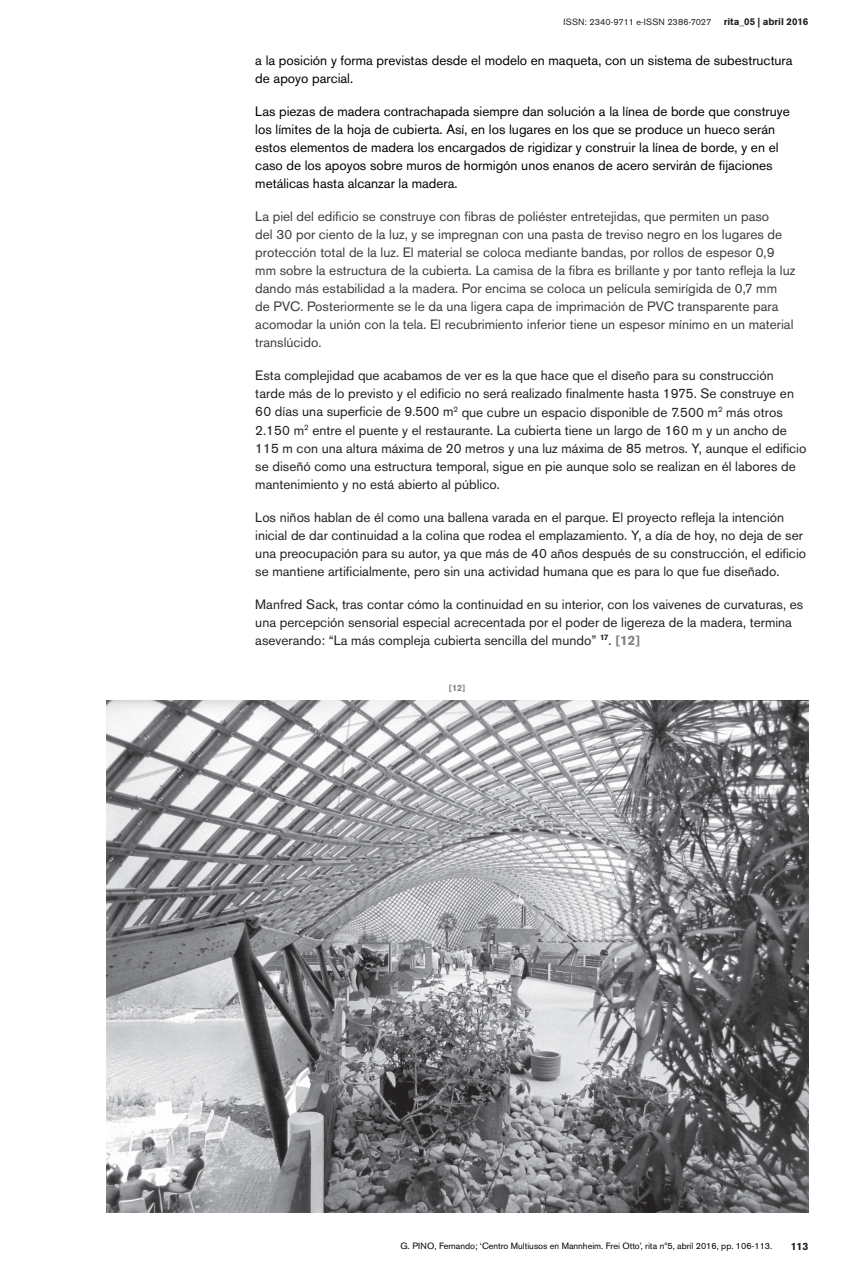
<style>
.page{position:relative;width:851px;height:1276px;background:#fff}
.page>*{position:absolute;margin:0;border:0;box-sizing:border-box;transform-origin:0 0}
.t1{font:13.5px/18px "Akzidenz Grotesk BE";color:#231f20}
.t2{font:13.5px/18px "Akzidenz Grotesk BE";color:#393c3e}
.t3{font:13.5px/18px "Akzidenz Grotesk BE";color:#000}
.t4{font:700 10.5px "Akzidenz Grotesk BE";color:#231f20}
.t5{font:700 9.75px "Akzidenz Grotesk BE";color:#231f20}
.t6{font:9px "Akzidenz Grotesk BE";color:#000}
.t7{font:9px "Akzidenz Grotesk BE";letter-spacing:.02em;color:#231f20}
.t8{font:700 9px "Akzidenz Grotesk BE";color:#808285}
.s1{font-weight:700;color:#808285}
</style>
<div class="page">
<img style="left:106px;top:700px;width:702px;height:512px">
<p class="t7" style="left:563px;top:17px;width:149px">ISSN: 2340-9711 e-ISSN 2386-7027</p>
<p class="t5" style="left:723px;top:16px;width:86px">rita_05 | abril 2016</p>
<p class="t3" style="left:255px;top:52px;width:538px">a la posición y forma previstas desde el modelo en maqueta, con un sistema de subestructura de apoyo parcial.</p>
<p class="t3" style="left:255px;top:103px;width:536px">Las piezas de madera contrachapada siempre dan solución a la línea de borde que construye los límites de la hoja de cubierta. Así, en los lugares en los que se produce un hueco serán estos elementos de madera los encargados de rigidizar y construir la línea de borde, y en el caso de los apoyos sobre muros de hormigón unos enanos de acero servirán de fijaciones metálicas hasta alcanzar la madera.</p>
<p class="t2" style="left:255px;top:208px;width:541px">La piel del edificio se construye con fibras de poliéster entretejidas, que permiten un paso<br>del 30 por ciento de la luz, y se impregnan con una pasta de treviso negro en los lugares de protección total de la luz. El material se coloca mediante bandas, por rollos de espesor 0,9 mm sobre la estructura de la cubierta. La camisa de la fibra es brillante y por tanto refleja la luz dando más estabilidad a la madera. Por encima se coloca un película semirígida de 0,7 mm<br>de PVC. Posteriormente se le da una ligera capa de imprimación de PVC transparente para acomodar la unión con la tela. El recubrimiento inferior tiene un espesor mínimo en un material translúcido.</p>
<p class="t1" style="left:255px;top:367px;width:552px">Esta complejidad que acabamos de ver es la que hace que el diseño para su construcción tarde más de lo previsto y el edificio no será realizado finalmente hasta 1975. Se construye en 60 días una superficie de 9.500 m<sup>2</sup> que cubre un espacio disponible de 7.500 m<sup>2</sup> más otros 2.150 m<sup>2</sup> entre el puente y el restaurante. La cubierta tiene un largo de 160 m y un ancho de 115 m con una altura máxima de 20 metros y una luz máxima de 85 metros. Y, aunque el edificio se diseñó como una estructura temporal, sigue en pie aunque solo se realizan en él labores de mantenimiento y no está abierto al público.</p>
<p class="t1" style="left:255px;top:508px;width:552px">Los niños hablan de él como una ballena varada en el parque. El proyecto refleja la intención inicial de dar continuidad a la colina que rodea el emplazamiento. Y, a día de hoy, no deja de ser una preocupación para su autor, ya que más de 40 años después de su construcción, el edificio se mantiene artificialmente, pero sin una actividad humana que es para lo que fue diseñado.</p>
<p class="t1" style="left:255px;top:595px;width:549px">Manfred Sack, tras contar cómo la continuidad en su interior, con los vaivenes de curvaturas, es una percepción sensorial especial acrecentada por el poder de ligereza de la madera, termina aseverando: “La más compleja cubierta sencilla del mundo” <sup>17</sup>. <span class="s1">[12]</span></p>
<p class="t8" style="left:449px;top:682px;width:18px">[12]</p>
<p class="t6" style="left:400px;top:1240px;width:373px">G. PINO, Fernando; ‘Centro Multiusos en Mannheim. Frei Otto’, rita nº5, abril 2016, pp. 106-113.</p>
<p class="t4" style="left:790px;top:1240px;width:19px">113</p>
</div>
